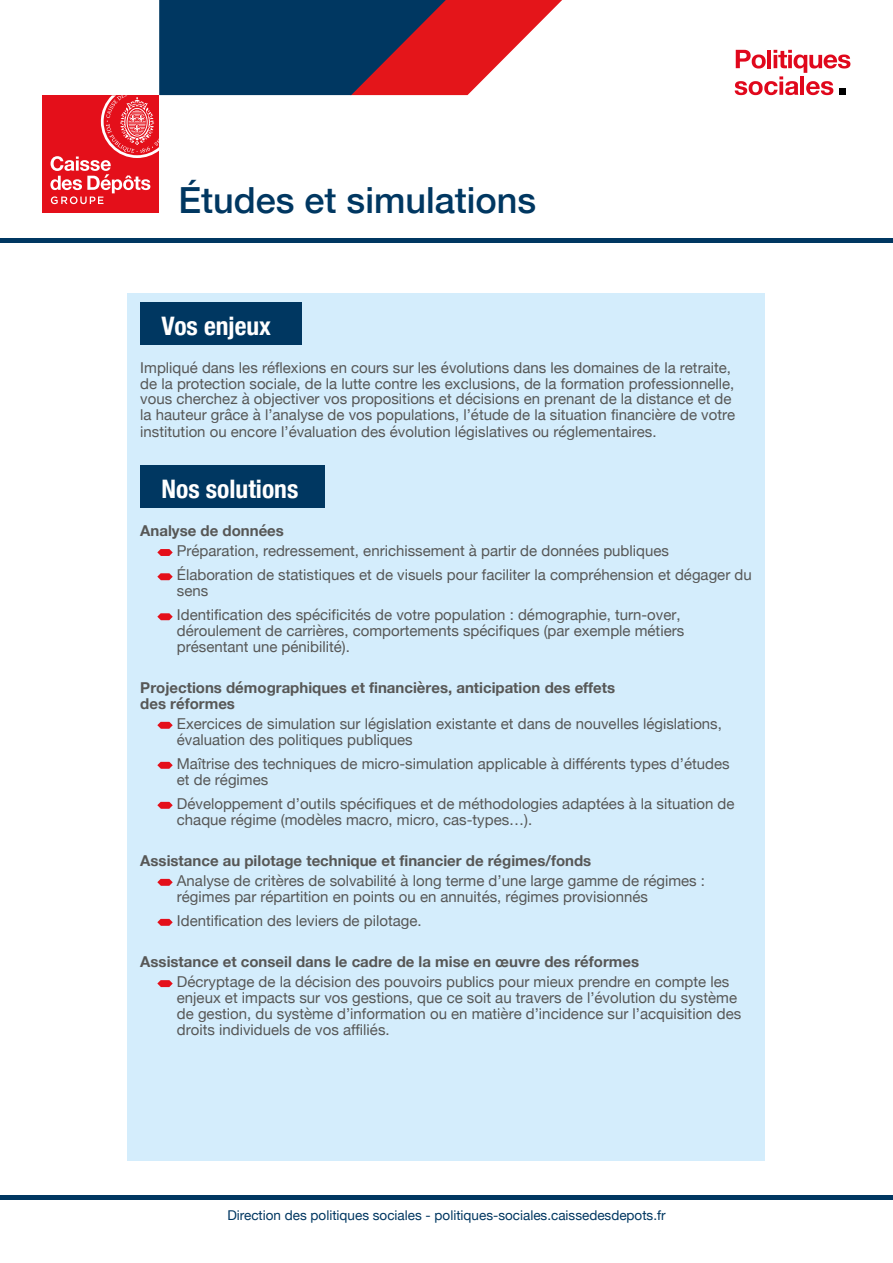
<style>
.page{position:relative;width:893px;height:1263px;background:#fff}
.page>*{position:absolute;margin:0;border:0;box-sizing:border-box;transform-origin:0 0}
.t1{font:500 36px "Helvetica Neue";color:#003761}
.t2{font:700 condensed 25.5px "Helvetica Neue";color:#fff}
._00-_TXT{font:15px/15.8px "Helvetica Neue";color:#575756}
._00-_TXT-2{font:700 15px/15.8px "Helvetica Neue";color:#575756}
.t3{font:13.5px "Helvetica Neue";color:#003761}
</style>
<div class="page">
<div style="left:128px;top:293px;width:637px;height:868px;background:#d4edfc"></div>
<div style="left:140px;top:302px;width:162px;height:42px;background:#003761"></div>
<div style="left:140px;top:465px;width:185px;height:42px;background:#003761"></div>
<svg style="left:157px;top:549px;width:16px;height:7px"></svg>
<svg style="left:157px;top:573px;width:16px;height:7px"></svg>
<svg style="left:157px;top:613px;width:16px;height:7px"></svg>
<svg style="left:157px;top:722px;width:16px;height:7px"></svg>
<svg style="left:157px;top:762px;width:16px;height:7px"></svg>
<svg style="left:157px;top:802px;width:16px;height:7px"></svg>
<svg style="left:157px;top:879px;width:16px;height:7px"></svg>
<svg style="left:157px;top:919px;width:16px;height:7px"></svg>
<svg style="left:157px;top:980px;width:16px;height:7px"></svg>
<div style="left:0;top:1195px;width:893px;height:5px;background:#003761"></div>
<hr style="left:0;top:238px;width:893px;height:4px;background:#003761">
<div style="left:43px;top:95px;width:116px;height:118px;background:#e40f1a"></div>
<svg style="left:50px;top:0;width:512px;height:204px"></svg>
<svg style="left:735px;top:50px;width:115px;height:45px"></svg>
<p class="t1" style="left:179px;top:171px;width:359px">Études et simulations</p>
<p class="t2" style="left:162px;top:305px;width:111px">Vos enjeux</p>
<p class="_00-_TXT" style="left:140px;top:360px;width:596px">Impliqué dans les réflexions en cours sur les évolutions dans les domaines de la retraite, de la protection sociale, de la lutte contre les exclusions, de la formation professionnelle, vous cherchez à objectiver vos propositions et décisions en prenant de la distance et de la hauteur grâce à l’analyse de vos populations, l’étude de la situation financière de votre institution ou encore l’évaluation des évolution législatives ou réglementaires.</p>
<p class="t2" style="left:162px;top:468px;width:138px">Nos solutions</p>
<p class="_00-_TXT-2" style="left:140px;top:523px;width:145px">Analyse de données</p>
<p class="_00-_TXT" style="left:177px;top:544px;width:494px">Préparation, redressement, enrichissement à partir de données publiques</p>
<p class="_00-_TXT" style="left:177px;top:568px;width:576px">Élaboration de statistiques et de visuels pour faciliter la compréhension et dégager du sens</p>
<p class="_00-_TXT" style="left:177px;top:608px;width:509px">Identification des spécificités de votre population : démographie, turn-over, déroulement de carrières, comportements spécifiques (par exemple métiers présentant une pénibilité).</p>
<p class="_00-_TXT-2" style="left:140px;top:680px;width:476px">Projections démographiques et financières, anticipation des effets des réformes</p>
<p class="_00-_TXT" style="left:177px;top:716px;width:547px">Exercices de simulation sur législation existante et dans de nouvelles législations, évaluation des politiques publiques</p>
<p class="_00-_TXT" style="left:177px;top:756px;width:554px">Maîtrise des techniques de micro-simulation applicable à différents types d’études et de régimes</p>
<p class="_00-_TXT" style="left:177px;top:796px;width:559px">Développement d’outils spécifiques et de méthodologies adaptées à la situation de chaque régime (modèles macro, micro, cas-types…).</p>
<p class="_00-_TXT-2" style="left:140px;top:853px;width:453px">Assistance au pilotage technique et financier de régimes/fonds</p>
<p class="_00-_TXT" style="left:177px;top:873px;width:530px">Analyse de critères de solvabilité à long terme d’une large gamme de régimes : régimes par répartition en points ou en annuités, régimes provisionnés</p>
<p class="_00-_TXT" style="left:177px;top:913px;width:246px">Identification des leviers de pilotage.</p>
<p class="_00-_TXT-2" style="left:140px;top:954px;width:500px">Assistance et conseil dans le cadre de la mise en œuvre des réformes</p>
<p class="_00-_TXT" style="left:177px;top:974px;width:566px">Décryptage de la décision des pouvoirs publics pour mieux prendre en compte les enjeux et impacts sur vos gestions, que ce soit au travers de l’évolution du système de gestion, du système d’information ou en matière d’incidence sur l’acquisition des droits individuels de vos affiliés.</p>
<p class="t3" style="left:227px;top:1206px;width:440px">Direction des politiques sociales - politiques-sociales.caissedesdepots.fr</p>
</div>
